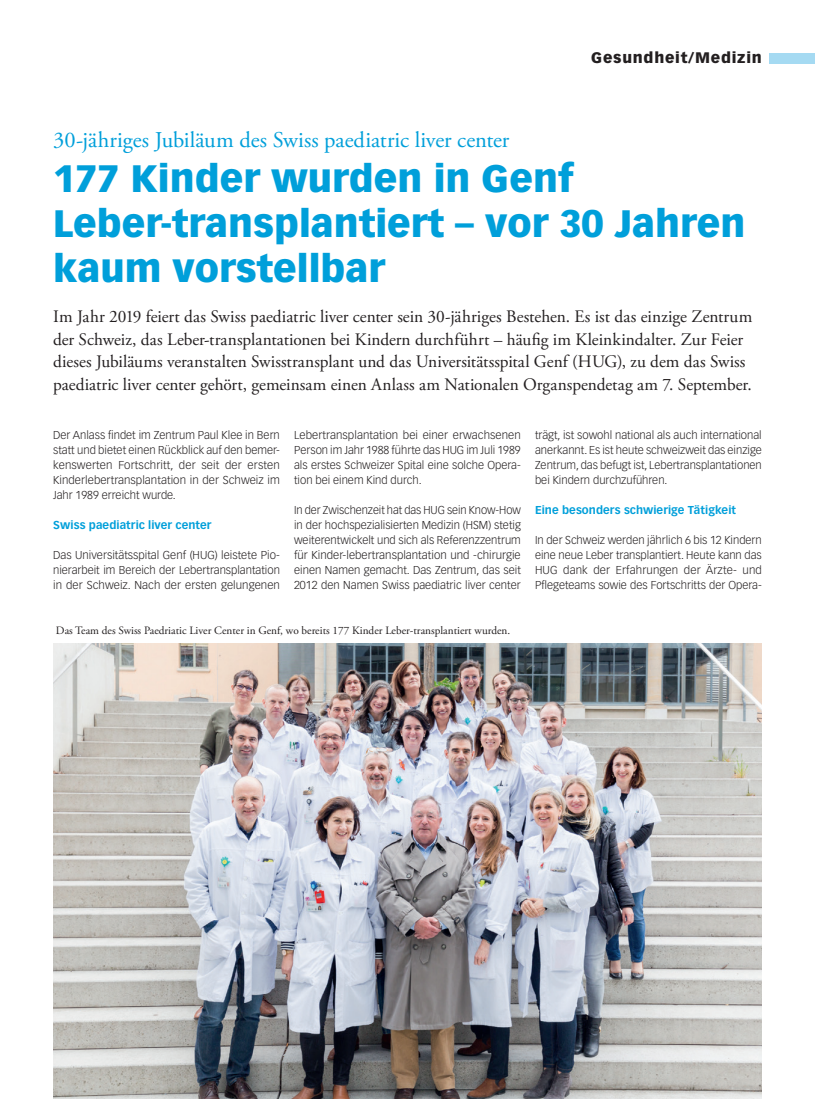
<style>
.page{position:relative;width:815px;height:1099px;background:#fff}
.page>*{position:absolute;margin:0;border:0;box-sizing:border-box;transform-origin:0 0}
.t1{font:900 37.5px/45px "Vectora LT Std";color:#009fda}
.t2{font:22.5px "Adobe Garamond Pro";color:#009fda}
.t3{font:17.5px/22.5px "Adobe Garamond Pro";color:#231f20}
.t4{font:900 15px "Vectora LT Std";letter-spacing:.05em;color:#231f20}
.t5{font:300 11.25px/15px "Vectora LT Std";color:#231f20;text-align:justify}
.t6{font:11.25px "Adobe Garamond Pro";color:#231f20}
.t7{font:700 11.25px "Vectora LT Std";letter-spacing:.005em;color:#009fda}
</style>
<div class="page">
<div style="left:770px;top:53px;width:45px;height:10px;background:#a5daf2"></div>
<img style="left:53px;top:643px;width:709px;height:455px">
<h3 class="t4" style="left:591px;top:49px;width:172px">Gesundheit/Medizin</h3>
<h2 class="t2" style="left:53px;top:126px;width:458px">30-jähriges Jubiläum des Swiss paediatric liver center</h2>
<h1 class="t1" style="left:53px;top:155px;width:694px">177 Kinder wurden in Genf<br>Leber-transplantiert – vor 30 Jahren kaum vorstellbar</h1>
<p class="t3" style="left:53px;top:306px;width:701px">Im Jahr 2019 feiert das Swiss paediatric liver center sein 30-jähriges Bestehen. Es ist das einzige Zentrum der Schweiz, das Leber-transplantationen bei Kindern durchführt – häufig im Kleinkindalter. Zur Feier dieses Jubiläums veranstalten Swisstransplant und das Universitätsspital Genf (HUG), zu dem das Swiss paediatric liver center gehört, gemeinsam einen Anlass am Nationalen Organspendetag am 7. September.</p>
<p class="t5" style="left:53px;top:428px;width:228px">Der Anlass findet im Zentrum Paul Klee in Bern statt und bietet einen Rückblick auf den bemer&shy;kenswerten Fortschritt, der seit der ersten Kinderlebertransplantation in der Schweiz im Jahr 1989 erreicht wurde.</p>
<p class="t7" style="left:53px;top:518px;width:160px">Swiss paediatric liver center</p>
<p class="t5" style="left:53px;top:548px;width:228px">Das Universitätsspital Genf (HUG) leistete Pio&shy;nierarbeit im Bereich der Lebertransplantation in der Schweiz. Nach der ersten gelungenen</p>
<p class="t5" style="left:535px;top:428px;width:228px">trägt, ist sowohl national als auch international anerkannt. Es ist heute schweizweit das einzige Zentrum, das befugt ist, Lebertransplantationen bei Kindern durchzuführen.</p>
<p class="t7" style="left:535px;top:503px;width:203px">Eine besonders schwierige Tätigkeit</p>
<p class="t5" style="left:535px;top:533px;width:228px">In der Schweiz werden jährlich 6 bis 12 Kindern eine neue Leber transplantiert. Heute kann das HUG dank der Erfahrungen der Ärzte- und Pflege teams sowie des Fortschritts der Opera-</p>
<p class="t5" style="left:294px;top:428px;width:228px">Lebertransplantation bei einer erwachsenen Person im Jahr 1988 führte das HUG im Juli 1989 als erstes Schweizer Spital eine solche Opera&shy;tion bei einem Kind durch.</p>
<p class="t5" style="left:294px;top:503px;width:228px">In der Zwischenzeit hat das HUG sein Know-How in der hochspezialisierten Medizin (HSM) stetig weiterentwickelt und sich als Referenzzentrum für Kinder-lebertransplantation und -chirurgie einen Namen gemacht. Das Zentrum, das seit 2012 den Namen Swiss paediatric liver center</p>
<p class="t6" style="left:56px;top:624px;width:456px">Das Team des Swiss Paedriatic Liver Center in Genf, wo bereits 177 Kinder Leber-transplantiert wurden.</p>
</div>
